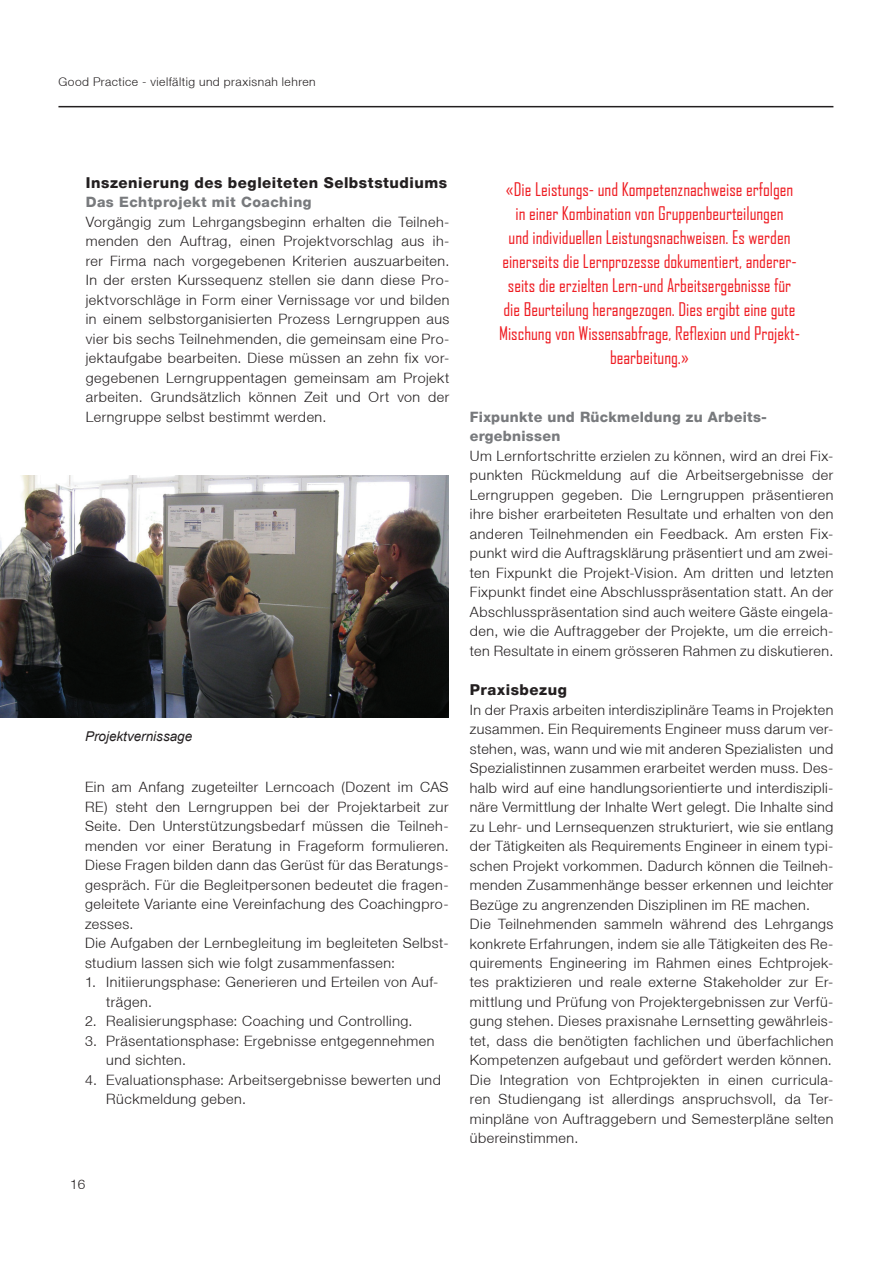
<style>
.page{position:relative;width:893px;height:1263px;background:#fff}
.page>*{position:absolute;margin:0;border:0;box-sizing:border-box;transform-origin:0 0}
.t1{font:18px/24px "Agency FB";color:#ee1d23;text-align:center}
.t2{font:800 15px "Helvetica Neue LT";letter-spacing:.035em;color:#231f20}
.t3{font:300 14.25px/19.5px "Helvetica Neue LT";letter-spacing:.035em;color:#231f20}
.t4{font:800 14.25px/19.5px "Helvetica Neue LT";letter-spacing:.02em;color:#787a7d}
.t5{font:italic 13.5px "Arial";color:#231f20}
.t6{font:300 13.5px "Helvetica Neue LT";color:#231f20}
.t7{font:300 12px "Helvetica Neue LT";letter-spacing:.04em;color:#231f20}
</style>
<div class="page">
<hr style="left:58px;top:106px;width:775px;height:1px;background:#231f20">
<img style="left:0;top:475px;width:449px;height:243px">
<p class="t7" style="left:58px;top:75px;width:259px">Good Practice - vielfältig und praxisnah lehren</p>
<p class="t2" style="left:86px;top:174px;width:363px">Inszenierung des begleiteten Selbststudiums</p>
<p class="t4" style="left:86px;top:193px;width:227px">Das Echtprojekt mit Coaching</p>
<p class="t3" style="left:86px;top:212px;width:365px;text-align:justify">Vorgängig zum Lehrgangsbeginn erhalten die Teilneh&shy;menden den Auftrag, einen Projektvorschlag aus ih&shy;rer Firma nach vorgegebenen Kriterien auszuarbeiten.<br>In der ersten Kurssequenz stellen sie dann diese Pro&shy;jektvorschläge in Form einer Vernissage vor und bilden in einem selbstorganisierten Prozess Lerngruppen aus vier bis sechs Teilnehmenden, die gemeinsam eine Pro&shy;jektaufgabe bearbeiten. Diese müssen an zehn fix vor&shy;gegebenen Lerngruppentagen gemeinsam am Projekt arbeiten. Grundsätzlich können Zeit und Ort von der Lerngruppe selbst bestimmt werden.</p>
<p class="t5" style="left:85px;top:728px;width:109px">Projektvernissage</p>
<p class="t3" style="left:85px;top:777px;width:365px">Ein am Anfang zugeteilter Lerncoach (Dozent im CAS RE) steht den Lerngruppen bei der Projektarbeit zur Seite. Den Unterstützungsbedarf müssen die Teilneh&shy;menden vor einer Beratung in Frageform formulieren.<br>Diese Fragen bilden dann das Gerüst für das Beratungs&shy;gespräch. Für die Begleitpersonen bedeutet die fragen&shy;geleitete Variante eine Vereinfachung des Coachingpro&shy;zesses.<br>Die Aufgaben der Lernbegleitung im begleiteten Selbst&shy;studium lassen sich wie folgt zusammenfassen:</p>
<p class="t3" style="left:106px;top:972px;width:334px;text-indent:-21px">1. Initiierungsphase: Generieren und Erteilen von Auf&shy;trägen.</p>
<p class="t3" style="left:85px;top:1011px;width:329px">2. Realisierungsphase: Coaching und Controlling.</p>
<p class="t3" style="left:106px;top:1031px;width:330px;text-indent:-21px">3. Präsentationsphase: Ergebnisse entgegennehmen und sichten.</p>
<p class="t3" style="left:106px;top:1070px;width:336px;text-indent:-21px">4. Evaluationsphase: Arbeitsergebnisse bewerten und<br>Rückmeldung geben.</p>
<p class="t6" style="left:70px;top:1176px;width:17px">16</p>
<p class="t1" style="left:499px;top:176px;width:302px">«Die Leistungs- und Kompetenznachweise erfolgen in einer Kombination von Gruppenbeurteilungen<br>und individuellen Leistungsnachweisen. Es werden einerseits die Lernprozesse dokumentiert, anderer&shy;seits die erzielten Lern-und Arbeitsergebnisse für die Beurteilung herangezogen. Dies ergibt eine gute Mischung von Wissensabfrage, Reflexion und Projekt&shy;bearbeitung.»</p>
<p class="t4" style="left:470px;top:407px;width:299px">Fixpunkte und Rückmeldung zu Arbeits&shy;ergebnissen</p>
<p class="t3" style="left:470px;top:446px;width:365px;text-align:justify">Um Lernfortschritte erzielen zu können, wird an drei Fix&shy;punkten Rückmeldung auf die Arbeitsergebnisse der Lerngruppen gegeben. Die Lerngruppen präsentieren ihre bisher erarbeiteten Resultate und erhalten von den anderen Teilnehmenden ein Feedback. Am ersten Fix&shy;punkt wird die Auftragsklärung präsentiert und am zwei&shy;ten Fixpunkt die Projekt-Vision. Am dritten und letzten Fixpunkt findet eine Abschlusspräsentation statt. An der Abschlusspräsentation sind auch weitere Gäste eingela&shy;den, wie die Auftraggeber der Projekte, um die erreich&shy;ten Resultate in einem grösseren Rahmen zu diskutieren.</p>
<p class="t2" style="left:470px;top:681px;width:99px">Praxisbezug</p>
<p class="t3" style="left:470px;top:699px;width:365px">In der Praxis arbeiten interdisziplinäre Teams in Projekten zusammen. Ein Requirements Engineer muss darum ver&shy;stehen, was, wann und wie mit anderen Spezialisten und Spezialistinnen zusammen erarbeitet werden muss. Des&shy;halb wird auf eine handlungsorientierte und interdiszipli&shy;näre Vermittlung der Inhalte Wert gelegt. Die Inhalte sind zu Lehr- und Lernsequenzen strukturiert, wie sie entlang der Tätigkeiten als Requirements Engineer in einem typi&shy;schen Projekt vorkommen. Dadurch können die Teilneh&shy;menden Zusammenhänge besser erkennen und leichter Bezüge zu angrenzenden Disziplinen im RE machen.<br>Die Teilnehmenden sammeln während des Lehrgangs konkrete Erfahrungen, indem sie alle Tätigkeiten des Re&shy;quirements Engineering im Rahmen eines Echtprojek&shy;tes praktizieren und reale externe Stakeholder zur Er&shy;mittlung und Prüfung von Projektergebnissen zur Verfü&shy;gung stehen. Dieses praxisnahe Lernsetting gewährleis&shy;tet, dass die benötigten fachlichen und überfachlichen Kompetenzen aufgebaut und gefördert werden können.<br>Die Integration von Echtprojekten in einen curricula&shy;ren Studiengang ist allerdings anspruchsvoll, da Ter&shy;minpläne von Auftraggebern und Semesterpläne selten übereinstimmen.</p>
</div>
